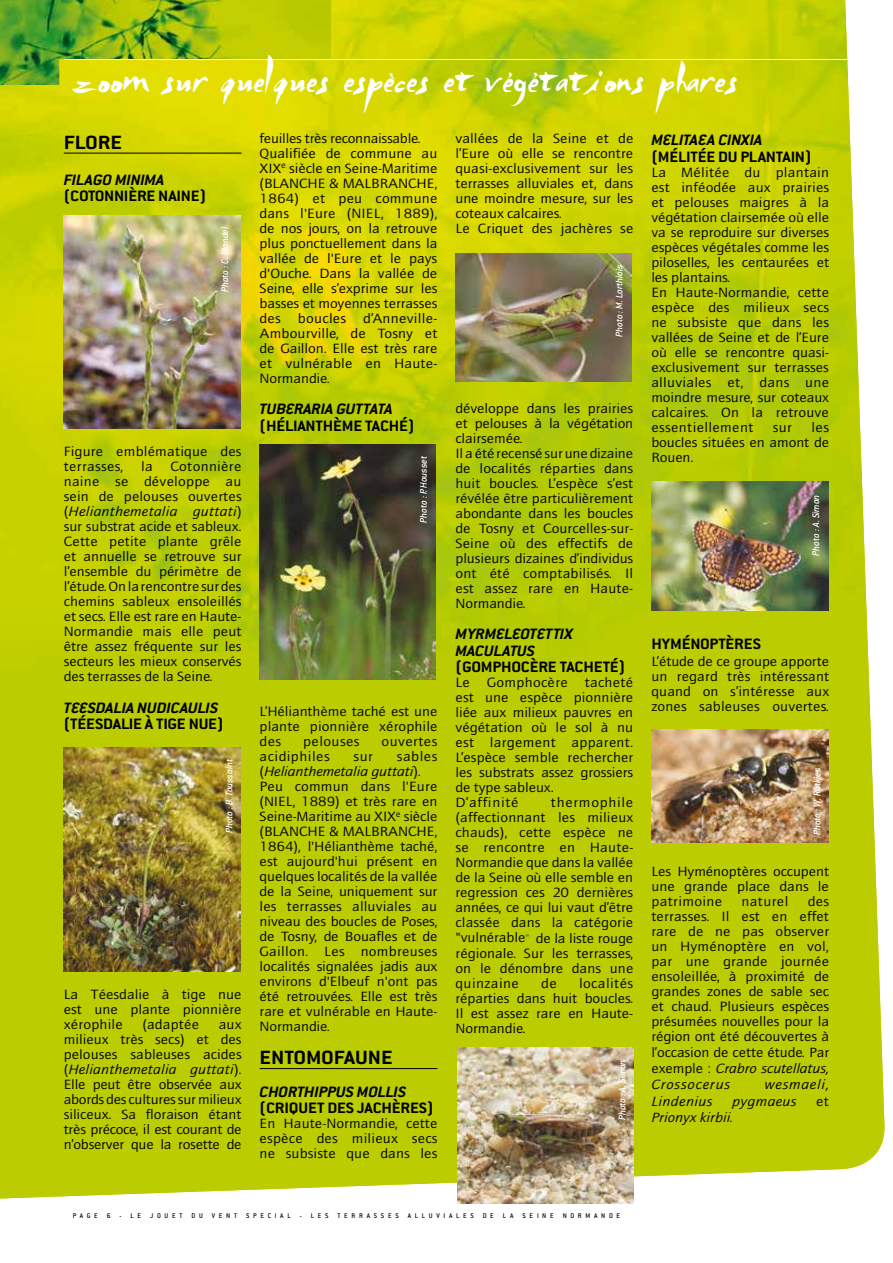
<style>
.page{position:relative;width:893px;height:1263px;background:#fff}
.page>*{position:absolute;margin:0;border:0;box-sizing:border-box;transform-origin:0 0}
.t1{font:26.55px "Chinoise";letter-spacing:-.03em;color:#fff}
.t2{font:700 21px "Conduit ITC";letter-spacing:-.005em;color:#000;scale:1.15 1}
.t3{font:700 16.5px "Conduit ITC";letter-spacing:-.01em;color:#000;scale:1.12 1}
.t4{font:italic 700 16.5px/16.5px "Conduit ITC";letter-spacing:-.01em;color:#000;scale:1.12 1}
.t5{font:13.5px/15px "AT Quay Sans";letter-spacing:-.01em;color:#000;text-align:justify;scale:1.15 1}
.t6{font:13.5px "AT Quay Sans";letter-spacing:.025em;color:#000;scale:1.15 1}
.t7{font:italic 13.5px "AT Quay Sans";letter-spacing:.02em;color:#000;scale:1.15 1}
.t8{font:italic 13.5px "AT Quay Sans";letter-spacing:-.01em;color:#000;scale:1.15 1}
.t9{font:italic 13.5px "AT Quay Sans";letter-spacing:.045em;color:#000;scale:1.15 1}
.t10{font:13.5px "AT Quay Sans";letter-spacing:.01em;color:#000;scale:1.15 1}
.t11{font:13.5px "AT Quay Sans";letter-spacing:.015em;color:#000;scale:1.15 1}
.t12{font:13.5px "AT Quay Sans";letter-spacing:.02em;color:#000;scale:1.15 1}
.t13{font:italic 500 10.5px "Conduit ITC";letter-spacing:-.02em;color:#fff}
.t14{font:500 7.5px "Conduit ITC";letter-spacing:.5em;color:#000}
.s1{font-style:italic}
.s2{font-family:"Conduit ITC";font-weight:300;color:#00763c}
</style>
<div class="page">
<img style="left:0;top:0;width:885px;height:1198px">
<img style="left:0;top:0;width:332px;height:85px">
<hr style="left:64px;top:59px;width:786px;height:1px;background:#fff">
<hr style="left:64px;top:153px;width:178px;height:1px;background:#000">
<hr style="left:260px;top:1068px;width:177px;height:1px;background:#000">
<img style="left:64px;top:747px;width:176px;height:224px">
<img style="left:64px;top:215px;width:176px;height:213px">
<img style="left:259px;top:444px;width:177px;height:235px">
<img style="left:455px;top:253px;width:176px;height:129px">
<img style="left:457px;top:1047px;width:177px;height:156px">
<img style="left:652px;top:730px;width:176px;height:112px">
<img style="left:652px;top:482px;width:176px;height:129px">
<h1 class="t1" style="left:72px;top:67px;width:669px">zoom sur quelques espèces et végétations phares</h1>
<h2 class="t2" style="left:64px;top:130px;width:52px">FLORE</h2>
<p class="t4" style="left:64px;top:171px;width:91px">FILAGO MINIMA</p>
<p class="t3" style="left:64px;top:187px;width:129px">(COTONNIÈRE NAINE)</p>
<p class="t5" style="left:260px;top:131px;width:156px;text-align:left">feuilles très reconnaissable.<br>Qualifiée de commune au<br>XIX<sup>e</sup> siècle en Seine-Maritime (BLANCHE &amp; MALBRANCHE,<br>1864) et peu commune dans l'Eure (NIEL, 1889), de nos jours, on la retrouve plus ponctuellement dans la vallée de l'Eure et le pays d'Ouche. Dans la vallée de<br>Seine, elle s’exprime sur les basses et moyennes terrasses des</p>
<p class="t5" style="left:455px;top:131px;width:156px;text-align:left">vallées de la Seine et de l’Eure où elle se rencontre quasi-exclusivement sur les terrasses alluviales et, dans une moindre mesure, sur les coteaux calcaires.<br>Le Criquet des jachères se</p>
<p class="t4" style="left:651px;top:131px;width:101px">MELITAEA CINXIA</p>
<p class="t3" style="left:651px;top:147px;width:145px">(MÉLITÉE DU PLANTAIN)</p>
<p class="t5" style="left:651px;top:164px;width:156px;text-align:left">La Mélitée du plantain est inféodée aux prairies et pelouses maigres à la végétation clairsemée où elle va se reproduire sur diverses espèces végétales comme les piloselles, les centaurées et les plantains.<br>En Haute-Normandie, cette espèce des milieux secs ne subsiste que dans les vallées de Seine et de l’Eure où elle se rencontre quasi&shy;exclusivement sur terrasses alluviales et, dans une moindre mesure, sur coteaux calcaires. On la retrouve essentiellement</p>
<p class="t13" style="left:219px;top:292px;width:67px;rotate:-90deg">Photo : C. Blondel</p>
<p class="t13" style="left:613px;top:337px;width:74px;rotate:-90deg">Photo : M. Lorthiois</p>
<p class="t5" style="left:260px;top:311px;width:156px;text-indent:104px">d’Anneville-Ambourville, de Tosny et de Gaillon. Elle est très rare et vulnérable en Haute-Normandie.</p>
<p class="t4" style="left:260px;top:401px;width:120px">TUBERARIA GUTTATA</p>
<p class="t3" style="left:260px;top:416px;width:140px">(HÉLIANTHÈME TACHÉ)</p>
<p class="t11" style="left:298px;top:310px;width:44px">boucles</p>
<p class="t5" style="left:455px;top:401px;width:156px;text-align:left">développe dans les prairies et pelouses à la végétation clairsemée.<br>Il a été recensé sur une dizaine de localités réparties dans huit boucles. L’espèce s’est révélée être particulièrement abondante dans les boucles de Tosny et Courcelles-sur-<br>Seine où des effectifs de plusieurs dizaines d’individus ont été comptabilisés. Il est assez rare en Haute-<br>Normandie.</p>
<p class="t4" style="left:455px;top:626px;width:106px">MYRMELEOTETTIX<br>MACULATUS</p>
<p class="t3" style="left:455px;top:658px;width:153px">(GOMPHOCÈRE TACHETÉ)</p>
<p class="t5" style="left:455px;top:675px;width:156px;text-align:left">Le Gomphocère tacheté est une espèce pionnière liée aux milieux pauvres en végétation où le sol à nu est largement apparent.<br>L’espèce semble rechercher les substrats assez grossiers de type sableux.<br>D’affinité</p>
<p class="t5" style="left:651px;top:419px;width:156px;text-indent:160px">les boucles situées en amont de Rouen.</p>
<p class="t5" style="left:773px;top:419px;width:18px">sur</p>
<p class="t5" style="left:64px;top:444px;width:156px">Figure emblématique des terrasses,</p>
<p class="t13" style="left:418px;top:523px;width:68px;rotate:-90deg">Photo : P. Housset</p>
<p class="t5" style="left:64px;top:459px;width:156px;text-indent:107px">Cotonnière naine se développe au sein de pelouses ouvertes (<span class="s1">Helianthemetalia guttati</span>) sur substrat acide et sableux.<br>Cette petite plante grêle et annuelle se retrouve sur l’ensemble du périmètre de l’étude. On la rencontre sur des chemins sableux ensoleillés et secs. Elle est rare en Haute-Normandie mais elle peut être assez fréquente sur les secteurs les mieux conservés des terrasses de la Seine.</p>
<p class="t4" style="left:64px;top:699px;width:139px">TEESDALIA NUDICAULIS</p>
<p class="t3" style="left:64px;top:715px;width:144px">(TÉESDALIE À TIGE NUE)</p>
<p class="t5" style="left:141px;top:459px;width:12px">la</p>
<p class="t13" style="left:810px;top:556px;width:62px;rotate:-90deg">Photo : A. Simon</p>
<p class="t3" style="left:651px;top:635px;width:99px">HYMÉNOPTÈRES</p>
<p class="t5" style="left:651px;top:653px;width:156px">L’étude de ce groupe apporte un regard très intéressant quand on s’intéresse aux zones sableuses ouvertes.</p>
<p class="t5" style="left:260px;top:704px;width:156px">L’Hélianthème taché est une plante pionnière xérophile des</p>
<p class="t6" style="left:303px;top:733px;width:51px">pelouses</p>
<p class="t6" style="left:382px;top:733px;width:50px">ouvertes</p>
<p class="t6" style="left:260px;top:748px;width:63px">acidiphiles</p>
<p class="t5" style="left:354px;top:749px;width:18px">sur</p>
<p class="t5" style="left:260px;top:749px;width:156px;text-align:left;text-indent:137px">sables (<span class="s1">Helianthemetalia guttati</span>).<br>Peu commun dans l'Eure (NIEL, 1889) et très rare en<br>Seine-Maritime au XIX<sup>e</sup> siècle (BLANCHE &amp; MALBRANCHE,<br>1864), l'Hélianthème taché, est aujourd'hui présent en quelques localités de la vallée de la Seine, uniquement sur les terrasses alluviales au niveau des boucles de Poses, de Tosny, de Bouafles et de<br>Gaillon. Les nombreuses localités signalées jadis aux environs d'Elbeuf n'ont pas été retrouvées. Elle est très rare et vulnérable en Haute-<br>Normandie.</p>
<h2 class="t2" style="left:260px;top:1045px;width:117px">ENTOMOFAUNE</h2>
<p class="t4" style="left:260px;top:1083px;width:132px">CHORTHIPPUS MOLLIS</p>
<p class="t3" style="left:260px;top:1098px;width:157px">(CRIQUET DES JACHÈRES)</p>
<p class="t5" style="left:260px;top:1116px;width:156px">En Haute-Normandie, cette espèce des milieux secs ne subsiste que dans les</p>
<p class="t13" style="left:223px;top:833px;width:76px;rotate:-90deg">Photo : B. Toussaint</p>
<p class="t13" style="left:811px;top:835px;width:69px;rotate:-90deg">Photo : W. Rutkies</p>
<p class="t5" style="left:455px;top:795px;width:156px;text-indent:95px">thermophile (affectionnant les milieux chauds), cette espèce ne se rencontre en Haute-Normandie que dans la vallée de la Seine où elle semble en regression ces 20 dernières années, ce qui lui vaut d’être classée dans la catégorie "vulnérable<span class="s2">"</span> de la liste rouge régionale. Sur les terrasses, on le dénombre dans une quinzaine</p>
<p class="t5" style="left:651px;top:863px;width:156px">Les Hyménoptères occupent une grande place dans le patrimoine</p>
<p class="t5" style="left:651px;top:893px;width:156px;text-indent:156px">des terrasses. Il est en effet rare de ne pas observer un Hyménoptère en vol, par une grande journée ensoleillée, à proximité de grandes zones de sable sec et chaud. Plusieurs espèces présumées nouvelles pour la région ont été découvertes à l’occasion de cette étude. Par exemple : <span class="s1">Crabro scutellatus, Crossocerus</span></p>
<p class="t12" style="left:742px;top:893px;width:42px">naturel</p>
<p class="t5" style="left:455px;top:975px;width:156px;text-indent:124px">localités réparties dans huit boucles.<br>Il est assez rare en Haute-Normandie.</p>
<p class="t5" style="left:541px;top:975px;width:15px">de</p>
<p class="t5" style="left:64px;top:987px;width:156px">La Téesdalie à tige nue est une plante pionnière xérophile</p>
<p class="t10" style="left:142px;top:1017px;width:51px">(adaptée</p>
<p class="t5" style="left:64px;top:1017px;width:156px;text-indent:155px">aux milieux très secs) et des pelouses sableuses acides (<span class="s1">Helianthemetalia guttati</span>).<br>Elle peut être observée aux abords des cultures sur milieux siliceux. Sa floraison étant très précoce, il est courant de n’observer que la rosette de</p>
<p class="t13" style="left:616px;top:1120px;width:62px;rotate:-90deg">Photo : A. Simon</p>
<p class="t9" style="left:764px;top:1077px;width:58px">wesmaeli,</p>
<p class="t7" style="left:651px;top:1093px;width:55px">Lindenius</p>
<p class="t7" style="left:732px;top:1093px;width:58px">pygmaeus</p>
<p class="t5" style="left:816px;top:1093px;width:13px">et</p>
<p class="t8" style="left:651px;top:1109px;width:73px">Prionyx kirbii.</p>
<p class="t14" style="left:73px;top:1211px;width:549px">PAGE 6 - LE JOUET DU VENT SPECIAL - LES TERRASSES ALLUVIALES DE LA SEINE NORMANDE</p>
</div>
